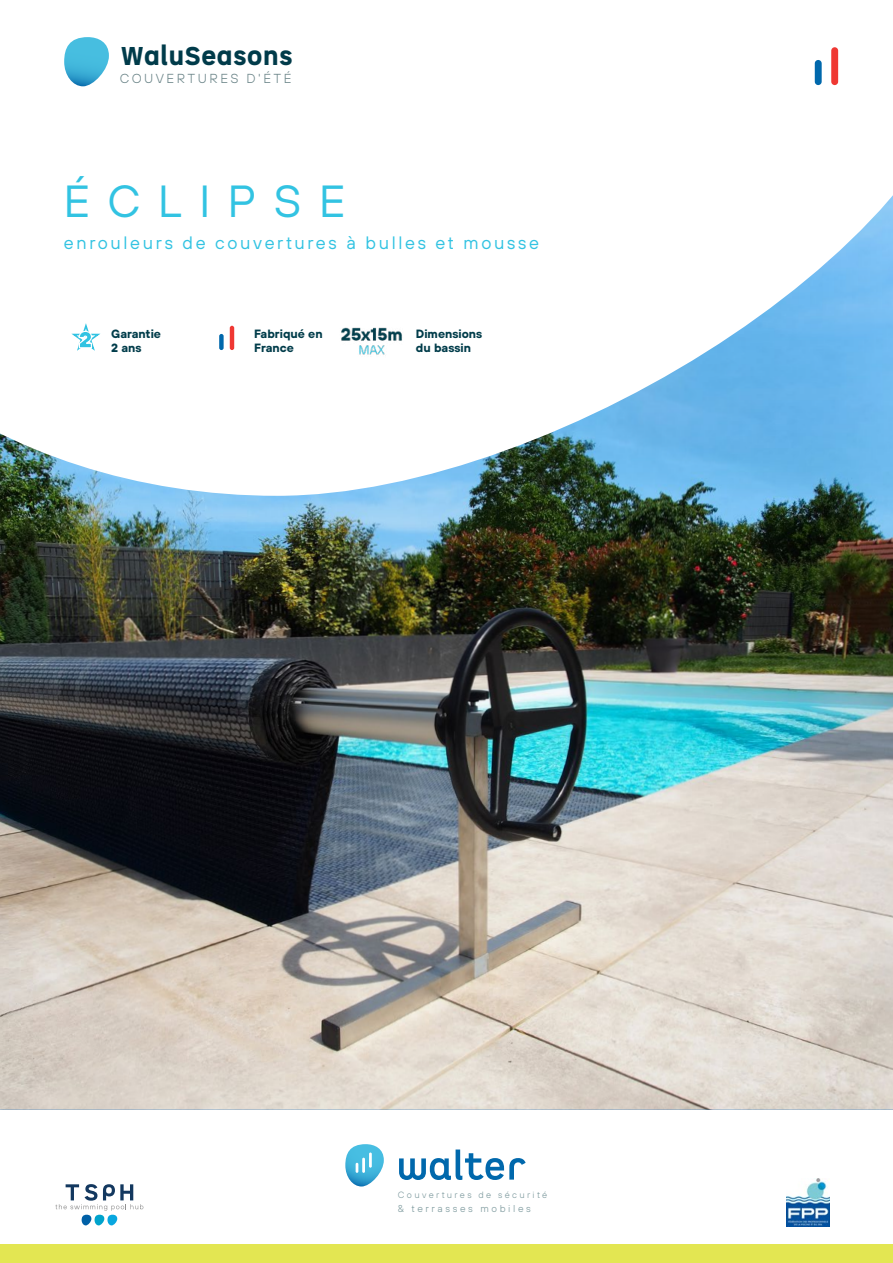
<style>
.page{position:relative;width:893px;height:1263px;background:#fff}
.page>*{position:absolute;margin:0;border:0;box-sizing:border-box;transform-origin:0 0}
.t1{font:45px "TT Hoves";letter-spacing:.39em;color:#32c3e2}
.t2{font:900 25.2px "Spock Pro";color:#003b4a}
.t3{font:900 22.95px "TT Hoves";color:#32c3e2}
.t4{font:18px "TT Hoves";letter-spacing:.15em;color:#32c3e2}
.t5{font:300 13.05px "TT Hoves";letter-spacing:.19em;color:#688286}
.t6{font:700 12px/14px "TT Hoves";color:#003c4a}
.t7{font:700 12px "TT Hoves";letter-spacing:.02em;color:#003b49}
.t8{font:300 10.05px "TT Hoves";letter-spacing:.26em;color:#7b989c}
.t9{font:300 9.45px "TT Hoves";letter-spacing:.2em;color:#839ca1}
.t10{font:300 9.15px "TT Hoves";letter-spacing:.26em;color:#7b989c}
</style>
<div class="page">
<img style="left:0;top:496px;width:893px;height:614px">
<svg style="left:0;top:86px;width:893px;height:410px"></svg>
<svg style="left:64px;top:37px;width:45px;height:49px"></svg>
<img style="left:339px;top:310px;width:64px;height:63px">
<div style="left:206px;top:306px;width:40px;height:61px;background:#fff"></div>
<hr style="left:230px;top:326px;width:4px;height:24px;background:#ef3833;border-radius:2px">
<div style="left:219px;top:334px;width:5px;height:16px;background:#0068ac;border-radius:2px"></div>
<svg style="left:69px;top:324px;width:34px;height:29px"></svg>
<svg style="left:55px;top:1184px;width:88px;height:41px"></svg>
<div style="left:0;top:1244px;width:893px;height:19px;background:#e3e652"></div>
<img style="left:786px;top:1179px;width:43px;height:47px">
<svg style="left:399px;top:1149px;width:127px;height:31px"></svg>
<svg style="left:345px;top:1144px;width:39px;height:42px"></svg>
<div style="left:794px;top:16px;width:50px;height:96px;background:#fff"></div>
<div style="left:831px;top:47px;width:7px;height:38px;background:#ef3833;border-radius:3px"></div>
<div style="left:815px;top:60px;width:7px;height:25px;background:#0068ac;border-radius:3px"></div>
<div style="left:120px;top:73px;width:191px;height:40px;background:#fff"></div>
<h2 class="t2" style="left:121px;top:40px;width:173px">WaluSeasons</h2>
<p class="t5" style="left:120px;top:71px;width:173px">COUVERTURES D'ÉTÉ</p>
<h1 class="t1" style="left:64px;top:173px;width:283px">ÉCLIPSE</h1>
<h3 class="t4" style="left:64px;top:232px;width:477px">enrouleurs de couvertures à bulles et mousse</h3>
<p class="t7" style="left:252px;top:322px;width:54px">Fabriqué</p>
<p class="t6" style="left:111px;top:326px;width:51px">Garantie<br>2 ans</p>
<p class="t6" style="left:254px;top:326px;width:70px">Fabriqué en<br>France</p>
<h3 class="t3" style="left:79px;top:324px;width:15px">2</h3>
<p class="t7" style="left:252px;top:337px;width:61px">en France</p>
<p class="t6" style="left:416px;top:326px;width:68px">Dimensions du bassin</p>
<p class="t9" style="left:399px;top:1186px;width:145px">Couvertures de sécurité</p>
<p class="t10" style="left:398px;top:1189px;width:151px">Couvertures de sécurité</p>
<p class="t8" style="left:398px;top:1202px;width:135px">&amp; terrasses mobiles</p>
</div>
